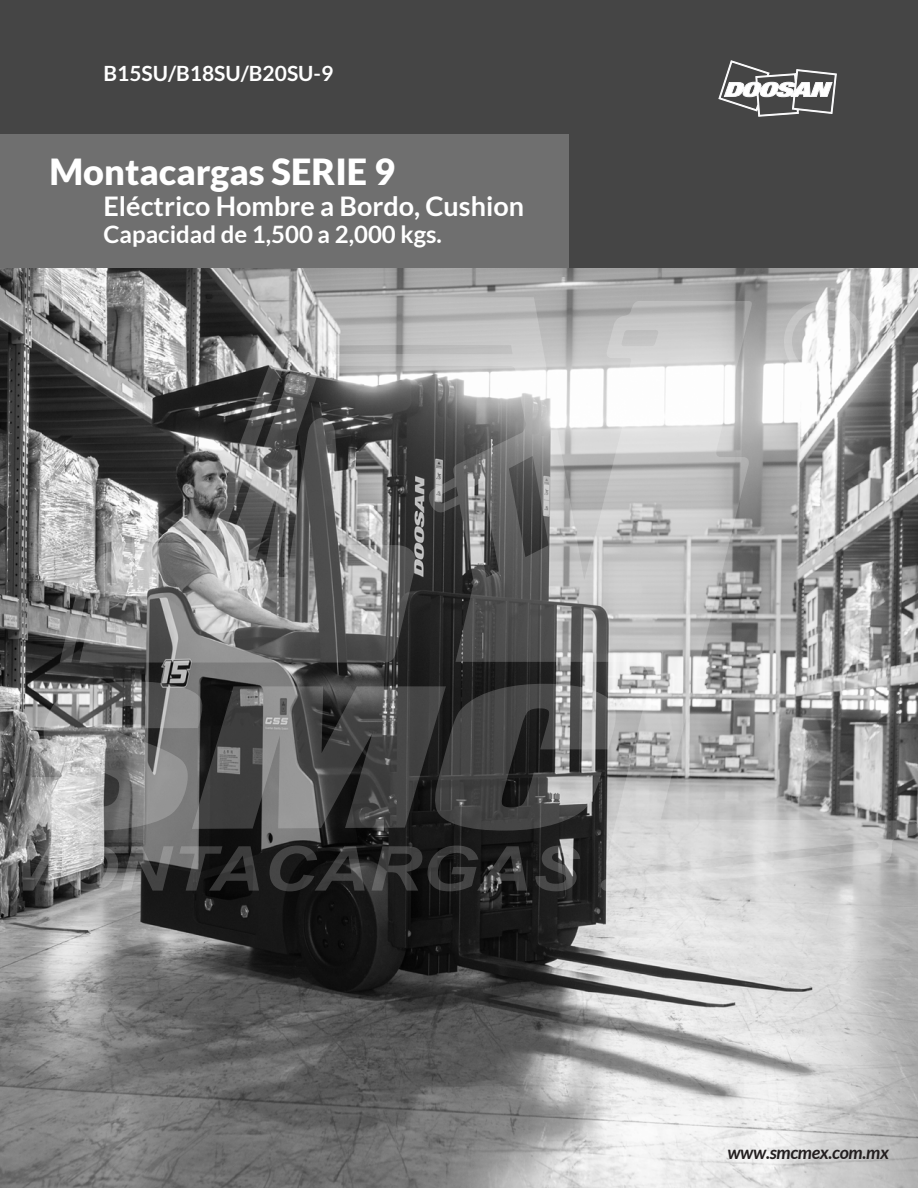
<style>
.page{position:relative;width:918px;height:1188px;background:#fff}
.page>*{position:absolute;margin:0;border:0;box-sizing:border-box;transform-origin:0 0}
.t1{font:900 36px "Lato";color:#fff}
.t2{font:700 27px "Lato";color:#fff}
.t3{font:700 24px "Lato";color:#fff}
.t4{font:700 21px "Lato";color:#fff}
.t5{font:italic 700 18px "Lato";letter-spacing:-.02em;color:#231f20}
</style>
<div class="page">
<img style="left:0;top:268px;width:918px;height:920px">
<div style="left:0;top:0;width:918px;height:268px;background:#454545"></div>
<div style="left:0;top:134px;width:568px;height:134px;background:#6f6f6f"></div>
<svg style="left:718px;top:60px;width:119px;height:57px"></svg>
<svg style="left:60px;top:297px;width:858px;height:594px;background:#969696"></svg>
<svg style="left:3px;top:846px;width:256px;height:45px;background:#5e5e5e"></svg>
<svg style="left:270px;top:846px;width:95px;height:45px;background:#2a2a2a"></svg>
<svg style="left:371px;top:846px;width:51px;height:45px;background:#323232"></svg>
<svg style="left:428px;top:846px;width:99px;height:45px;background:#2d2d2d"></svg>
<svg style="left:535px;top:846px;width:45px;height:45px;background:#4a4a4a"></svg>
<svg style="left:25px;top:681px;width:592px;height:150px;background:#626262"></svg>
<svg style="left:784px;top:301px;width:80px;height:80px"></svg>
<p class="t4" style="left:104px;top:62px;width:231px">B15SU/B18SU/B20SU-9</p>
<h1 class="t1" style="left:50px;top:150px;width:347px">Montacargas SERIE 9</h1>
<p class="t2" style="left:104px;top:191px;width:422px">Eléctrico Hombre a Bordo, Cushion</p>
<p class="t3" style="left:104px;top:221px;width:340px">Capacidad de 1,500 a 2,000 kgs.</p>
<p class="t5" style="left:727px;top:1142px;width:163px">www.smcmex.com.mx</p>
</div>
